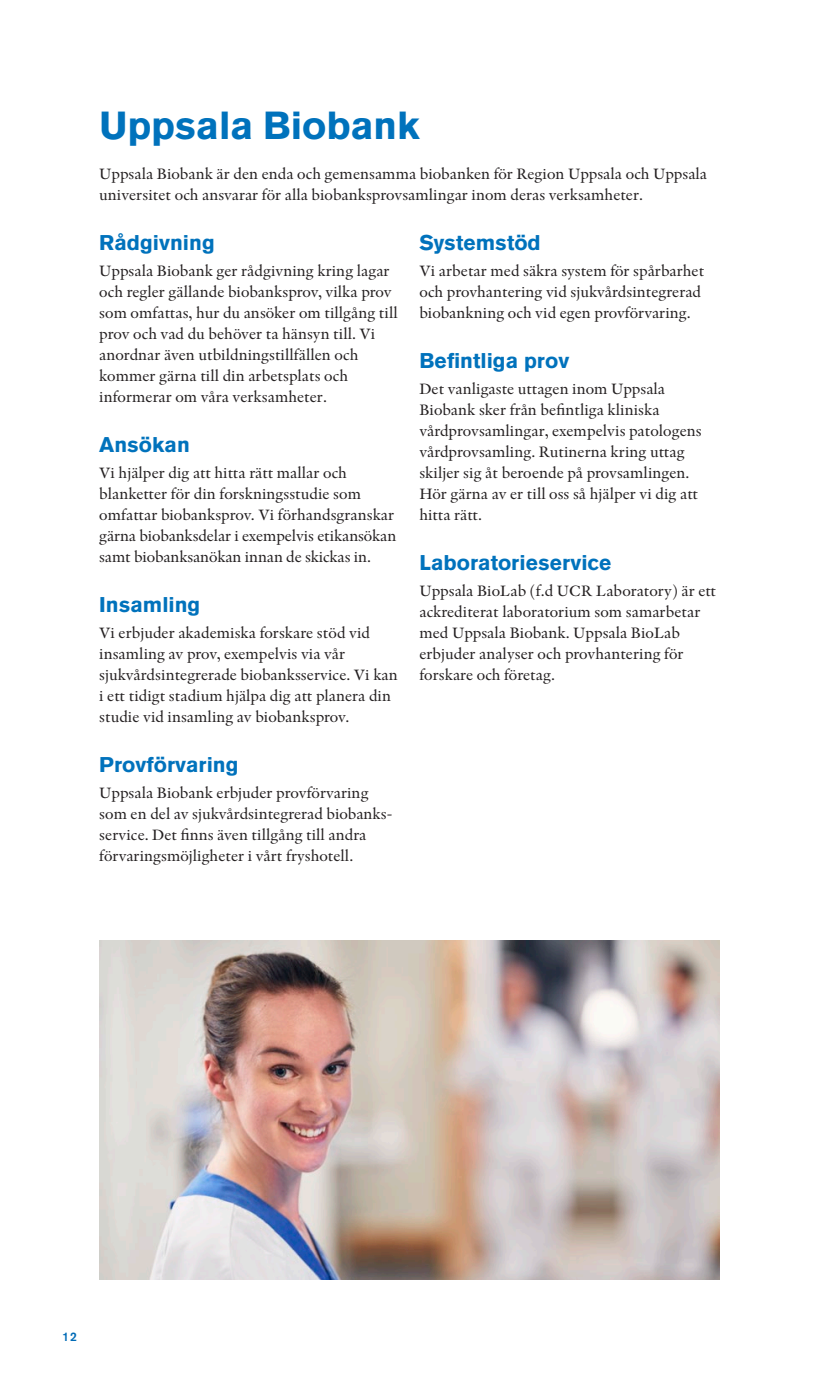
<style>
.page{position:relative;width:819px;height:1389px;background:#fff}
.page>*{position:absolute;margin:0;border:0;box-sizing:border-box;transform-origin:0 0}
.Rubrik_1{font:900 38.5px "Akzidenz Grotesk";color:#0072bc}
.Rubrik_2{font:900 21px "Akzidenz Grotesk";color:#0072bc}
.Brödtext{font:15.75px/21px "Indigo";color:#231f20}
.t1{font:700 12.25px "Akzidenz Grotesk";color:#006bb6}
</style>
<div class="page">
<hr style="left:818px;top:0;width:1px;height:1389px;background:#e1e9f6">
<img style="left:99px;top:941px;width:620px;height:339px">
<h2 class="Rubrik_1" style="left:99px;top:102px;width:322px">Uppsala Biobank</h2>
<p class="Brödtext" style="left:99px;top:164px;width:609px">Uppsala Biobank är den enda och gemensamma biobanken för Region Uppsala och Uppsala universitet och ansvarar för alla biobanksprovsamlingar inom deras verksamheter.</p>
<h3 class="Rubrik_2" style="left:99px;top:230px;width:117px">Rådgivning</h3>
<p class="Brödtext" style="left:99px;top:261px;width:300px">Uppsala Biobank ger rådgivning kring lagar och regler gällande biobanksprov, vilka prov som omfattas, hur du ansöker om tillgång till prov och vad du behöver ta hänsyn till. Vi anordnar även utbildningstillfällen och kommer gärna till din arbetsplats och informerar om våra verksamheter.</p>
<h3 class="Rubrik_2" style="left:99px;top:432px;width:92px">Ansökan</h3>
<p class="Brödtext" style="left:99px;top:463px;width:298px">Vi hjälper dig att hitta rätt mallar och blanketter för din forskningsstudie som omfattar biobanksprov. Vi förhandsgranskar gärna biobanksdelar i exempelvis etikansökan samt biobanksanökan innan de skickas in.</p>
<h3 class="Rubrik_2" style="left:99px;top:592px;width:103px">Insamling</h3>
<p class="Brödtext" style="left:99px;top:623px;width:300px">Vi erbjuder akademiska forskare stöd vid insamling av prov, exempelvis via vår sjukvårdsintegrerade biobanksservice. Vi kan i ett tidigt stadium hjälpa dig att planera din studie vid insamling av biobanksprov.</p>
<h3 class="Rubrik_2" style="left:99px;top:752px;width:141px">Provförvaring</h3>
<p class="Brödtext" style="left:99px;top:783px;width:295px">Uppsala Biobank erbjuder provförvaring som en del av sjukvårdsintegrerad biobanks&shy;service. Det finns även tillgång till andra förvaringsmöjligheter i vårt fryshotell.</p>
<h3 class="Rubrik_2" style="left:419px;top:230px;width:123px">Systemstöd</h3>
<p class="Brödtext" style="left:419px;top:261px;width:286px">Vi arbetar med säkra system för spårbarhet och provhantering vid sjukvårdsintegrerad biobankning och vid egen provförvaring.</p>
<h3 class="Rubrik_2" style="left:419px;top:348px;width:151px">Befintliga prov</h3>
<p class="Brödtext" style="left:419px;top:379px;width:284px">Det vanligaste uttagen inom Uppsala Biobank sker från befintliga kliniska vårdprovsamlingar, exempelvis patologens vårdprovsamling. Rutinerna kring uttag skiljer sig åt beroende på provsamlingen.<br>Hör gärna av er till oss så hjälper vi dig att hitta rätt.</p>
<h3 class="Rubrik_2" style="left:419px;top:550px;width:194px">Laboratorieservice</h3>
<p class="Brödtext" style="left:419px;top:581px;width:298px">Uppsala BioLab (f.d UCR Laboratory) är ett ackrediterat laboratorium som samarbetar med Uppsala Biobank. Uppsala BioLab erbjuder analyser och provhantering för forskare och företag.</p>
<p class="t1" style="left:62px;top:1329px;width:16px">12</p>
</div>
